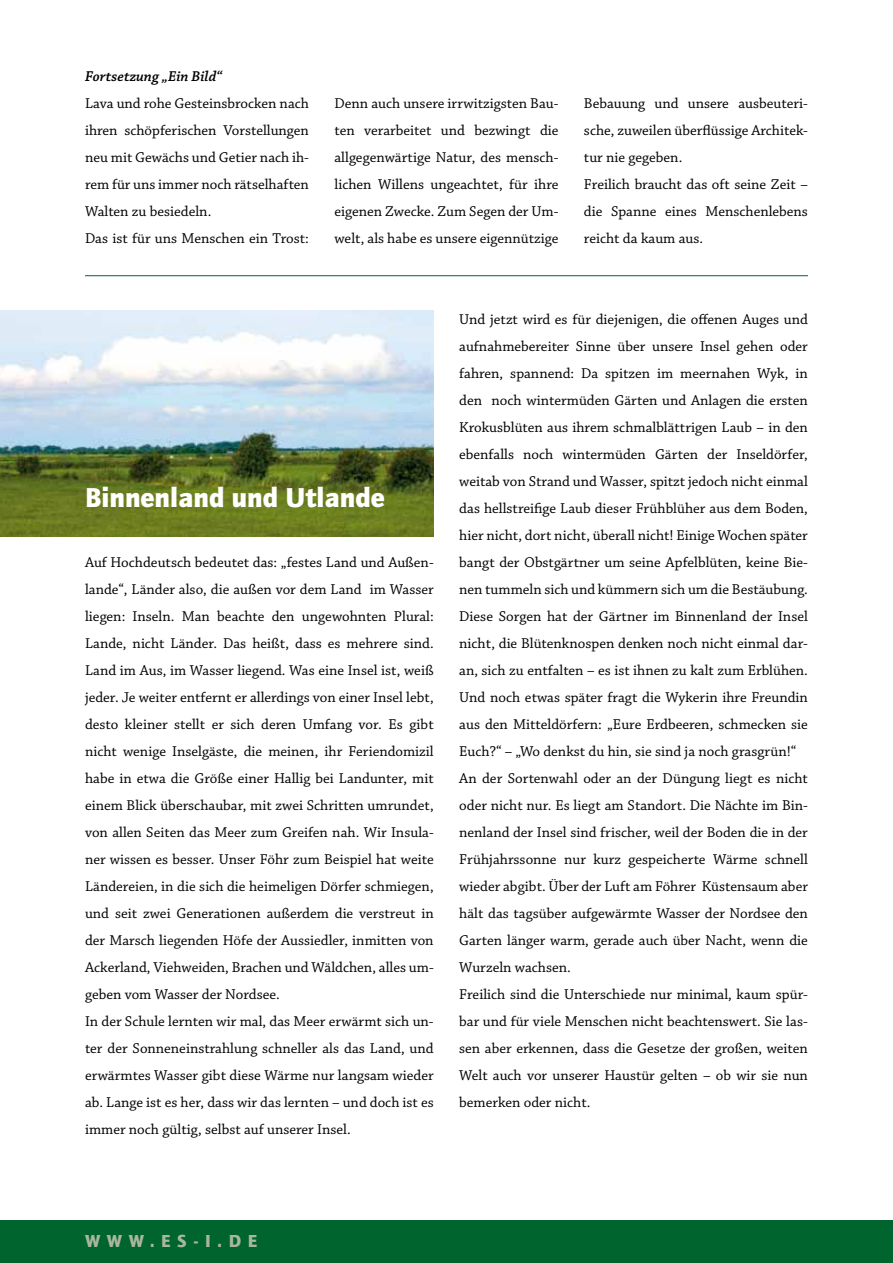
<style>
.page{position:relative;width:893px;height:1263px;background:#fff}
.page>*{position:absolute;margin:0;border:0;box-sizing:border-box;transform-origin:0 0}
.t1{font:900 28.35px "Quay Sans";color:#fff}
.t2{font:900 18px "Quay Sans";letter-spacing:.37em;color:#a9b79c}
.t3{font:15px/27px "Chaparral Pro";color:#000}
.t4{font:italic 600 15px "Chaparral Pro";color:#000}
</style>
<div class="page">
<div style="left:0;top:1220px;width:893px;height:43px;background:#00642e"></div>
<hr style="left:892px;top:536px;width:1px;height:606px;background:#fcf6e1">
<img style="left:0;top:310px;width:434px;height:226px">
<hr style="left:85px;top:275px;width:723px;height:1px;background:#00642e">
<p class="t4" style="left:85px;top:68px;width:139px">Fortsetzung „Ein Bild“</p>
<p class="t3" style="left:85px;top:90px;width:225px">Lava und rohe Gesteinsbrocken nach ihren schöpferischen Vorstellungen neu mit Gewächs und Getier nach ih&shy;rem für uns immer noch rätselhaften Walten zu besiedeln.<br>Das ist für uns Menschen ein Trost:</p>
<p class="t3" style="left:334px;top:90px;width:225px;text-align:justify">Denn auch unsere irrwitzigsten Bau&shy;ten verarbeitet und bezwingt die allgegenwärtige Natur, des mensch&shy;lichen Willens ungeachtet, für ihre eigenen Zwecke. Zum Segen der Um&shy;welt, als habe es unsere eigennützige</p>
<p class="t3" style="left:584px;top:90px;width:225px">Bebauung und unsere ausbeuteri&shy;sche, zuweilen überflüssige Architek&shy;tur nie gegeben.<br>Freilich braucht das oft seine Zeit – die Spanne eines Menschenlebens reicht da kaum aus.</p>
<h1 class="t1" style="left:85px;top:481px;width:301px">Binnenland und Utlande</h1>
<p class="t3" style="left:85px;top:549px;width:350px">Auf Hochdeutsch bedeutet das: „festes Land und Außen&shy;lande“, Länder also, die außen vor dem Land im Wasser liegen: Inseln. Man beachte den ungewohnten Plural:<br>Lande, nicht Länder. Das heißt, dass es mehrere sind.<br>Land im Aus, im Wasser liegend. Was eine Insel ist, weiß jeder. Je weiter entfernt er allerdings von einer Insel lebt, desto kleiner stellt er sich deren Umfang vor. Es gibt nicht wenige Inselgäste, die meinen, ihr Feriendomizil habe in etwa die Größe einer Hallig bei Landunter, mit einem Blick überschaubar, mit zwei Schritten umrundet, von allen Seiten das Meer zum Greifen nah. Wir Insula&shy;ner wissen es besser. Unser Föhr zum Beispiel hat weite Ländereien, in die sich die heimeligen Dörfer schmiegen, und seit zwei Generationen außerdem die verstreut in der Marsch liegenden Höfe der Aussiedler, inmitten von Ackerland, Viehweiden, Brachen und Wäldchen, alles um&shy;geben vom Wasser der Nordsee.<br>In der Schule lernten wir mal, das Meer erwärmt sich un&shy;ter der Sonneneinstrahlung schneller als das Land, und erwärmtes Wasser gibt diese Wärme nur langsam wieder ab. Lange ist es her, dass wir das lernten – und doch ist es immer noch gültig, selbst auf unserer Insel.</p>
<p class="t3" style="left:459px;top:306px;width:350px">Und jetzt wird es für diejenigen, die offenen Auges und aufnahmebereiter Sinne über unsere Insel gehen oder fahren, spannend: Da spitzen im meernahen Wyk, in den noch wintermüden Gärten und Anlagen die ersten Krokusblüten aus ihrem schmalblättrigen Laub – in den ebenfalls noch wintermüden Gärten der Inseldörfer, weitab von Strand und Wasser, spitzt jedoch nicht einmal das hellstreifige Laub dieser Frühblüher aus dem Boden, hier nicht, dort nicht, überall nicht! Einige Wochen später bangt der Obstgärtner um seine Apfelblüten, keine Bie&shy;nen tummeln sich und kümmern sich um die Bestäubung.<br>Diese Sorgen hat der Gärtner im Binnenland der Insel nicht, die Blütenknospen denken noch nicht einmal dar&shy;an, sich zu entfalten – es ist ihnen zu kalt zum Erblühen.<br>Und noch etwas später fragt die Wykerin ihre Freundin aus den Mitteldörfern: „Eure Erdbeeren, schmecken sie Euch?“ – „Wo denkst du hin, sie sind ja noch grasgrün!“ An der Sortenwahl oder an der Düngung liegt es nicht oder nicht nur. Es liegt am Standort. Die Nächte im Bin&shy;nenland der Insel sind frischer, weil der Boden die in der Frühjahrssonne nur kurz gespeicherte Wärme schnell wieder abgibt. Über der Luft am Föhrer Küstensaum aber hält das tagsüber aufgewärmte Wasser der Nordsee den Garten länger warm, gerade auch über Nacht, wenn die Wurzeln wachsen.<br>Freilich sind die Unterschiede nur minimal, kaum spür&shy;bar und für viele Menschen nicht beachtenswert. Sie las&shy;sen aber erkennen, dass die Gesetze der großen, weiten Welt auch vor unserer Haustür gelten – ob wir sie nun bemerken oder nicht.</p>
<p class="t2" style="left:85px;top:1230px;width:173px">WWW.ES-I.DE</p>
</div>
